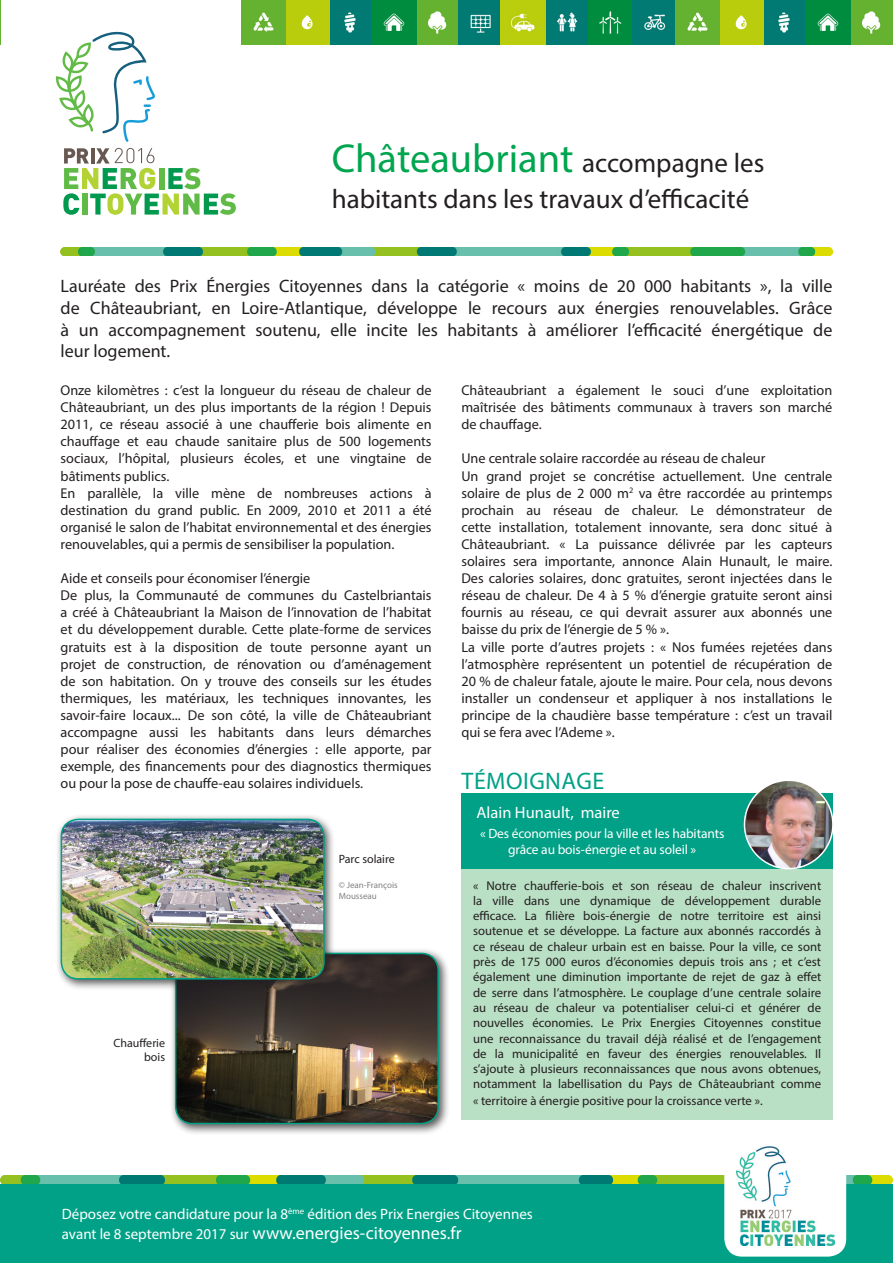
<style>
.page{position:relative;width:893px;height:1263px;background:#fff}
.page>*{position:absolute;margin:0;border:0;box-sizing:border-box;transform-origin:0 0}
.t1{font:40.5px "Myriad Pro";color:#00a54f}
.t2{font:27px "Myriad Pro";color:#231f20}
.t3{font:24px "Myriad Pro";letter-spacing:.02em;color:#00a186}
.t4{font:18px/21.6px "Myriad Pro";color:#231f20;text-align:justify}
.t5{font:18px "Myriad Pro";color:#fff}
.t6{font:16.5px "Myriad Pro";color:#fff}
.t7{font:15px "Myriad Pro";color:#fff}
.t8{font:14.25px/17.1px "Myriad Pro";color:#231f20;text-align:justify}
.t9{font:13.5px/16.2px "Myriad Pro";letter-spacing:-.01em;color:#fff;text-align:center}
.t10{font:12.75px/15.3px "Myriad Pro";color:#231f20;text-align:justify}
.t11{font:12px/14.4px "Myriad Pro";color:#231f20;text-align:right}
.t12{font:9px/10.8px "Myriad Pro";color:#808285}
.s1{font-size:27px;color:#231f20}
.s2{font-size:15px}
</style>
<div class="page">
<img style="left:0;top:0;width:1px;height:45px">
<div style="left:461px;top:869px;width:371px;height:250px;background:#b9dfc4"></div>
<svg style="left:63px;top:148px;width:173px;height:67px"></svg>
<svg style="left:56px;top:32px;width:99px;height:110px"></svg>
<img style="left:0;top:1175px;width:893px;height:9px">
<img style="left:330px;top:0;width:171px;height:45px">
<img style="left:241px;top:0;width:89px;height:45px">
<img style="left:501px;top:0;width:174px;height:45px">
<img style="left:675px;top:0;width:173px;height:45px">
<img style="left:848px;top:0;width:45px;height:45px">
<div style="left:170px;top:947px;width:280px;height:188px;background:#231f20;opacity:.75"></div>
<img style="left:176px;top:953px;width:262px;height:170px">
<div style="left:175px;top:953px;width:264px;height:171px;border:2px solid #00a186;border-radius:17px"></div>
<div style="left:461px;top:793px;width:371px;height:76px;background:#00a186"></div>
<img style="left:61px;top:248px;width:771px;height:8px">
<img style="left:747px;top:782px;width:82px;height:87px">
<div style="left:744px;top:779px;width:90px;height:90px;border:2px solid #fff;border-radius:50%"></div>
<div style="left:0;top:1184px;width:893px;height:79px;background:#00a186"></div>
<div style="left:55px;top:813px;width:281px;height:177px;background:#231f20;opacity:.75"></div>
<img style="left:61px;top:819px;width:263px;height:160px">
<div style="left:61px;top:819px;width:264px;height:160px;border:2px solid #00a186;border-radius:17px"></div>
<div style="left:724px;top:1135px;width:122px;height:121px;background:#fff;border-radius:18px"></div>
<img style="left:736px;top:1146px;width:98px;height:100px">
<p class="t1" style="left:332px;top:134px;width:434px">Châteaubriant <span class="s1">accompagne les</span></p>
<p class="t2" style="left:332px;top:183px;width:419px">habitants dans les travaux d’efficacité</p>
<p class="t4" style="left:61px;top:275px;width:773px">Lauréate des Prix Énergies Citoyennes dans la catégorie « moins de 20 000 habitants », la ville de Châteaubriant, en Loire-Atlantique, développe le recours aux énergies renouvelables. Grâce à un accompagnement soutenu, elle incite les habitants à améliorer l’efficacité énergétique de leur logement.</p>
<p class="t8" style="left:61px;top:381px;width:372px">Onze kilomètres : c’est la longueur du réseau de chaleur de Châteaubriant, un des plus importants de la région ! Depuis 2011, ce réseau associé à une chaufferie bois alimente en chauffage et eau chaude sanitaire plus de 500 logements sociaux, l’hôpital, plusieurs écoles, et une vingtaine de bâtiments publics.</p>
<p class="t8" style="left:61px;top:484px;width:372px">En parallèle, la ville mène de nombreuses actions à destination du grand public. En 2009, 2010 et 2011 a été organisé le salon de l’habitat environnemental et des énergies renouvelables, qui a permis de sensibiliser la population.</p>
<p class="t8" style="left:61px;top:570px;width:251px">Aide et conseils pour économiser l’énergie</p>
<p class="t8" style="left:61px;top:587px;width:373px">De plus, la Communauté de communes du Castelbriantais a créé à Châteaubriant la Maison de l’innovation de l’habitat et du développement durable. Cette plate-forme de services gratuits est à la disposition de toute personne ayant un projet de construction, de rénovation ou d’aménagement de son habitation. On y trouve des conseils sur les études thermiques, les matériaux, les techniques innovantes, les savoir-faire locaux... De son côté, la ville de Châteaubriant accompagne aussi les habitants dans leurs démarches pour réaliser des économies d’énergies : elle apporte, par exemple, des financements pour des diagnostics thermiques ou pour la pose de chauffe-eau solaires individuels.</p>
<p class="t11" style="left:113px;top:1036px;width:53px">Chaufferie bois</p>
<p class="t11" style="left:339px;top:851px;width:58px">Parc solaire</p>
<p class="t12" style="left:339px;top:880px;width:60px">© Jean-François<br>Mousseau</p>
<p class="t8" style="left:461px;top:381px;width:373px">Châteaubriant a également le souci d’une exploitation maîtrisée des bâtiments communaux à travers son marché de chauffage.</p>
<p class="t8" style="left:461px;top:450px;width:306px">Une centrale solaire raccordée au réseau de chaleur</p>
<p class="t8" style="left:461px;top:467px;width:373px">Un grand projet se concrétise actuellement. Une centrale solaire de plus de 2 000 m<sup>2</sup> va être raccordée au printemps prochain au réseau de chaleur. Le démonstrateur de cette installation, totalement innovante, sera donc situé à Châteaubriant. « La puissance délivrée par les capteurs solaires sera importante, annonce Alain Hunault, le maire.<br>Des calories solaires, donc gratuites, seront injectées dans le réseau de chaleur. De 4 à 5 % d’énergie gratuite seront ainsi fournis au réseau, ce qui devrait assurer aux abonnés une baisse du prix de l’énergie de 5 % ».</p>
<p class="t8" style="left:461px;top:638px;width:373px">La ville porte d’autres projets : « Nos fumées rejetées dans l’atmosphère représentent un potentiel de récupération de 20 % de chaleur fatale, ajoute le maire. Pour cela, nous devons installer un condenseur et appliquer à nos installations le principe de la chaudière basse température : c’est un travail qui se fera avec l’Ademe ».</p>
<p class="t3" style="left:462px;top:766px;width:144px">TÉMOIGNAGE</p>
<p class="t6" style="left:477px;top:802px;width:145px">Alain Hunault, maire</p>
<p class="t9" style="left:480px;top:825px;width:246px">« Des économies pour la ville et les habitants grâce au bois-énergie et au soleil »</p>
<p class="t10" style="left:473px;top:877px;width:350px">« Notre chaufferie-bois et son réseau de chaleur inscrivent la ville dans une dynamique de développement durable efficace. La filière bois-énergie de notre territoire est ainsi soutenue et se développe. La facture aux abonnés raccordés à ce réseau de chaleur urbain est en baisse. Pour la ville, ce sont près de 175 000 euros d’économies depuis trois ans ; et c’est également une diminution importante de rejet de gaz à effet de serre dans l’atmosphère. Le couplage d’une centrale solaire au réseau de chaleur va potentialiser celui-ci et générer de nouvelles économies. Le Prix Energies Citoyennes constitue une reconnaissance du travail déjà réalisé et de l’engagement de la municipalité en faveur des énergies renouvelables. Il s’ajoute à plusieurs reconnaissances que nous avons obtenues, notamment la labellisation du Pays de Châteaubriant comme « territoire à énergie positive pour la croissance verte ».</p>
<p class="t7" style="left:62px;top:1205px;width:472px">Déposez votre candidature pour la 8<sup>ème</sup> édition des Prix Energies Citoyennes</p>
<p class="t5" style="left:62px;top:1222px;width:401px"><span class="s2">avant le 8 septembre 2017 sur</span> www.energies-citoyennes.fr</p>
</div>
